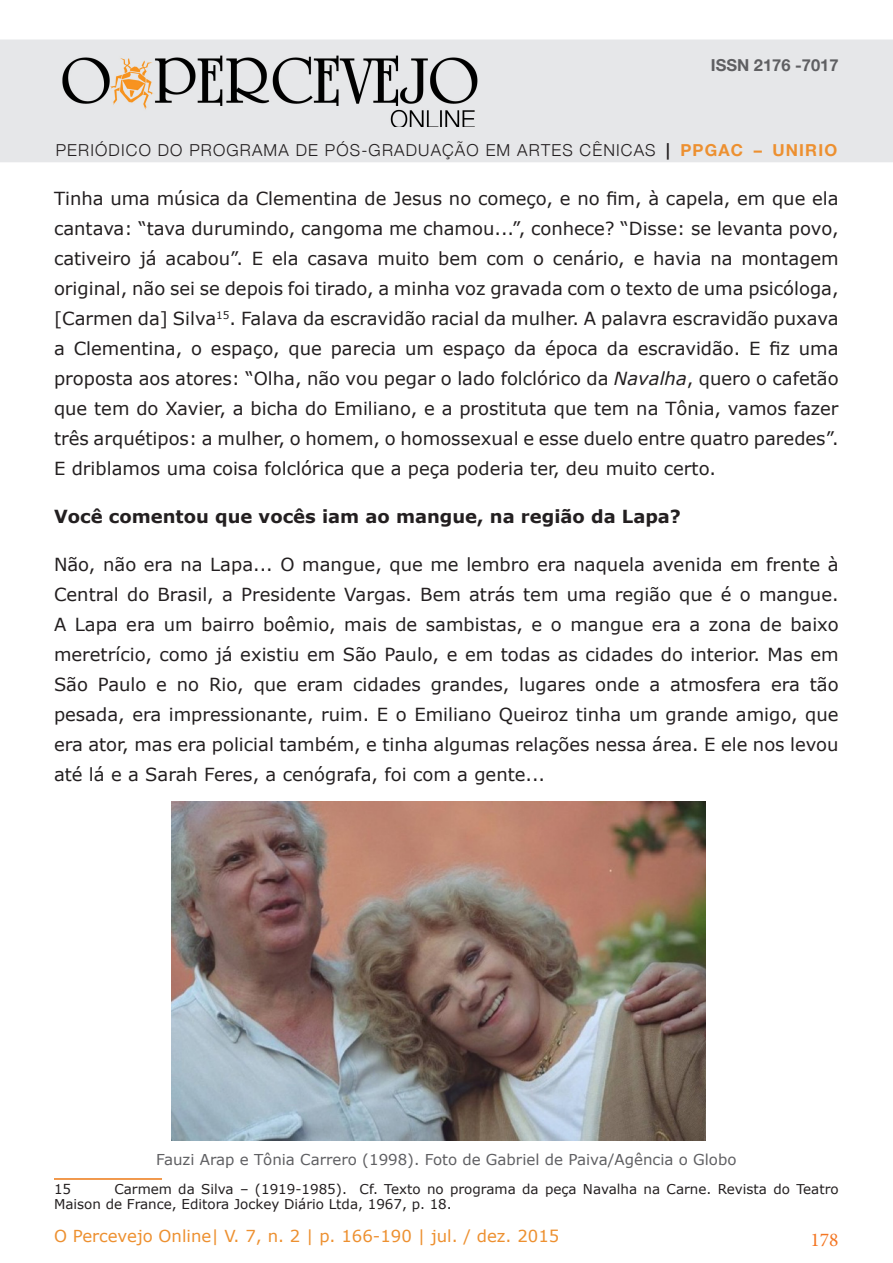
<style>
.page{position:relative;width:893px;height:1263px;background:#fff}
.page>*{position:absolute;margin:0;border:0;box-sizing:border-box;transform-origin:0 0}
.t1{font:19.5px "Minion Pro";color:#f47521}
.Corpo_de_texto{font:18px/30px "Verdana";color:#231f20;text-align:justify}
.Corpo_de_texto-2{font:700 18px "Verdana";color:#231f20}
.t2{font:300 16.5px "Helvetica Neue";letter-spacing:.07em;color:#231f20}
.t3{font:16.5px "Verdana";color:#ed9030}
.t4{font:700 16.5px "Helvetica Neue";color:#5f5f62}
.t5{font:15px "Verdana";color:#5f5f62}
.t6{font:13.5px/15px "Verdana";color:#231f20}
.s1{font-weight:700}
.s2{font-weight:700;color:#ed9030}
.s3{font-style:italic}
</style>
<div class="page">
<div style="left:0;top:40px;width:893px;height:122px;background:#e6e7e9"></div>
<img style="left:62px;top:55px;width:416px;height:71px">
<hr style="left:54px;top:1178px;width:108px;height:2px;background:#ed7914">
<img style="left:171px;top:801px;width:534px;height:339px">
<p class="t4" style="left:711px;top:50px;width:129px">ISSN 2176 -7017</p>
<p class="t2" style="left:56px;top:136px;width:783px">PERIÓDICO DO PROGRAMA DE PÓS-GRADUAÇÃO EM ARTES CÊNICAS <span class="s1">|</span> <span class="s2">PPGAC – UNIRIO</span></p>
<p class="Corpo_de_texto" style="left:54px;top:183px;width:786px">Tinha uma música da Clementina de Jesus no começo, e no fim, à capela, em que ela cantava: “tava durumindo, cangoma me chamou...”, conhece? “Disse: se levanta povo, cativeiro já acabou”. E ela casava muito bem com o cenário, e havia na montagem original, não sei se depois foi tirado, a minha voz gravada com o texto de uma psicóloga, [Carmen da] Silva<sup>15</sup>. Falava da escravidão racial da mulher. A palavra escravidão puxava a Clementina, o espaço, que parecia um espaço da época da escravidão. E fiz uma proposta aos atores: “Olha, não vou pegar o lado folclórico da <span class="s3">Navalha</span>, quero o cafetão que tem do Xavier, a bicha do Emiliano, e a prostituta que tem na Tônia, vamos fazer três arquétipos: a mulher, o homem, o homossexual e esse duelo entre quatro paredes”.<br>E driblamos uma coisa folclórica que a peça poderia ter, deu muito certo.</p>
<p class="Corpo_de_texto-2" style="left:54px;top:504px;width:629px">Você comentou que vocês iam ao mangue, na região da Lapa?</p>
<p class="Corpo_de_texto" style="left:54px;top:549px;width:786px">Não, não era na Lapa... O mangue, que me lembro era naquela avenida em frente à Central do Brasil, a Presidente Vargas. Bem atrás tem uma região que é o mangue.<br>A Lapa era um bairro boêmio, mais de sambistas, e o mangue era a zona de baixo meretrício, como já existiu em São Paulo, e em todas as cidades do interior. Mas em São Paulo e no Rio, que eram cidades grandes, lugares onde a atmosfera era tão pesada, era impressionante, ruim. E o Emiliano Queiroz tinha um grande amigo, que era ator, mas era policial também, e tinha algumas relações nessa área. E ele nos levou até lá e a Sarah Feres, a cenógrafa, foi com a gente...</p>
<p class="t5" style="left:156px;top:1149px;width:582px">Fauzi Arap e Tônia Carrero (1998). Foto de Gabriel de Paiva/Agência o Globo</p>
<p class="t6" style="left:54px;top:1181px;width:786px;text-indent:60px">Carmem da Silva – (1919-1985). Cf. Texto no programa da peça Navalha na Carne. Revista do Teatro<br>Maison de France, Editora Jockey Diário Ltda, 1967, p. 18.</p>
<p class="t6" style="left:54px;top:1181px;width:19px">15</p>
<p class="t3" style="left:54px;top:1224px;width:507px">O Percevejo Online| V. 7, n. 2 | p. 166-190 | jul. / dez. 2015</p>
<p class="t1" style="left:810px;top:1227px;width:30px">178</p>
</div>
